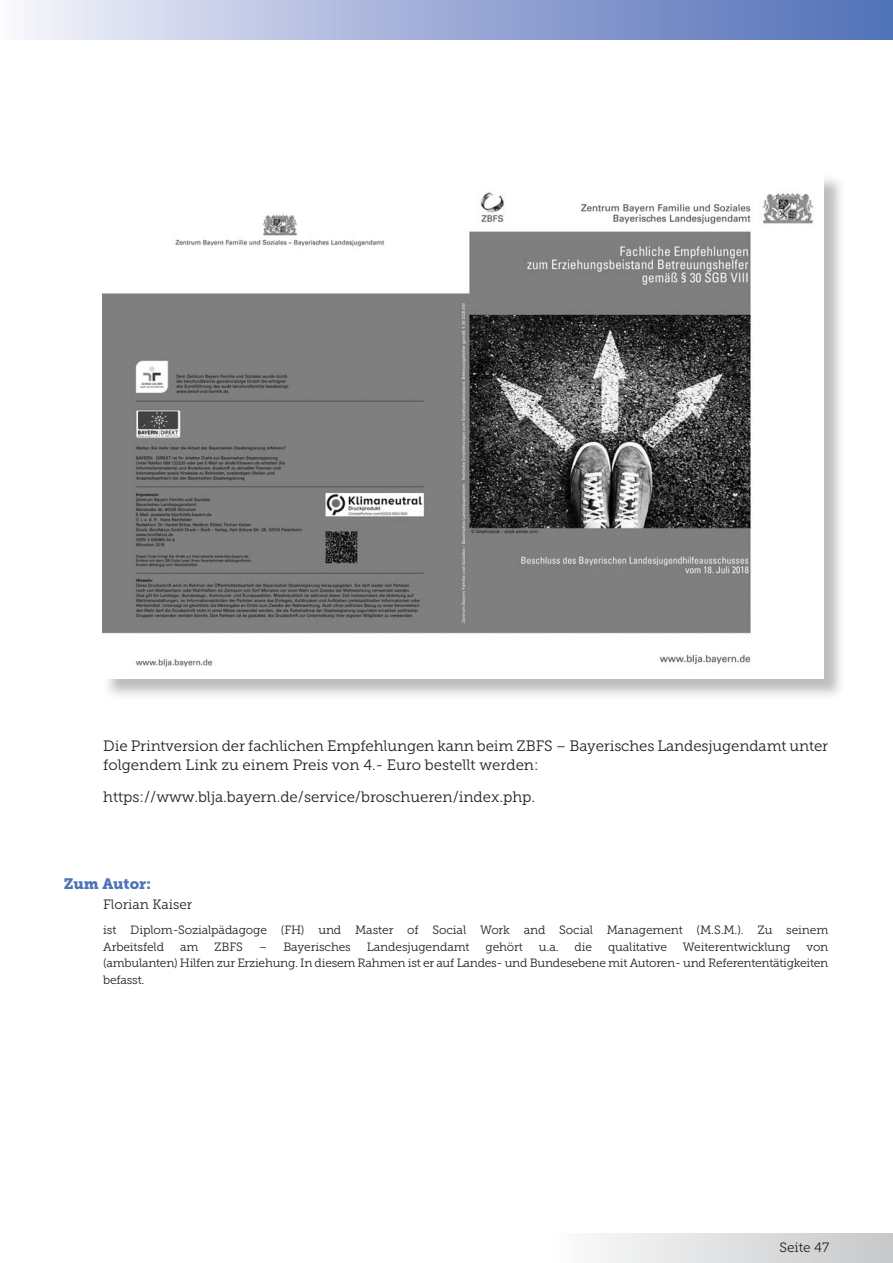
<style>
.page{position:relative;width:893px;height:1263px;background:#fff}
.page>*{position:absolute;margin:0;border:0;box-sizing:border-box;transform-origin:0 0}
.t1{font:15px/19.5px "Museo Slab 300";letter-spacing:-.005em;color:#231f20}
.t2{font:15px "Museo Slab 900";letter-spacing:-.005em;color:#4e72b8}
.t3{font:13.5px "Museo Slab 300";color:#231f20}
.t4{font:12px/16.5px "Museo Slab 300";letter-spacing:-.01em;color:#231f20}
</style>
<div class="page">
<div style="left:0;top:0;width:893px;height:39px;background:linear-gradient(to right,#f4f2fb,#4d6bb6)"></div>
<div style="left:553px;top:1233px;width:340px;height:30px;background:linear-gradient(to right,#fbfcfc,#c6c8ca)"></div>
<img style="left:102px;top:188px;width:714px;height:479px">
<p class="t1" style="left:103px;top:737px;width:726px">Die Printversion der fachlichen Empfehlungen kann beim ZBFS – Bayerisches Landesjugendamt unter folgendem Link zu einem Preis von 4.- Euro bestellt werden:</p>
<p class="t1" style="left:103px;top:789px;width:433px">https://www.blja.bayern.de/service/broschueren/index.php.</p>
<p class="t2" style="left:64px;top:878px;width:89px">Zum Autor:</p>
<p class="t3" style="left:103px;top:900px;width:90px">Florian Kaiser</p>
<p class="t4" style="left:103px;top:923px;width:727px">ist Diplom-Sozialpädagoge (FH) und Master of Social Work and Social Management (M.S.M.). Zu seinem<br>Arbeitsfeld</p>
<p class="t4" style="left:180px;top:939px;width:20px">am</p>
<p class="t4" style="left:214px;top:939px;width:30px">ZBFS</p>
<p class="t4" style="left:259px;top:939px;width:94px">– Bayerisches</p>
<p class="t4" style="left:367px;top:939px;width:104px">Landesjugendamt</p>
<p class="t4" style="left:485px;top:939px;width:39px">gehört</p>
<p class="t4" style="left:539px;top:939px;width:21px">u.a.</p>
<p class="t4" style="left:575px;top:939px;width:19px">die</p>
<p class="t4" style="left:608px;top:939px;width:60px">qualitative</p>
<p class="t4" style="left:683px;top:939px;width:109px">Weiterentwicklung</p>
<p class="t4" style="left:103px;top:939px;width:727px;text-align:justify;text-indent:703px">von (ambulanten) Hilfen zur Erziehung. In diesem Rahmen ist er auf Landes- und Bundesebene mit Autoren- und Referententätigkeiten befasst.</p>
<p class="t3" style="left:779px;top:1243px;width:51px">Seite 47</p>
</div>
